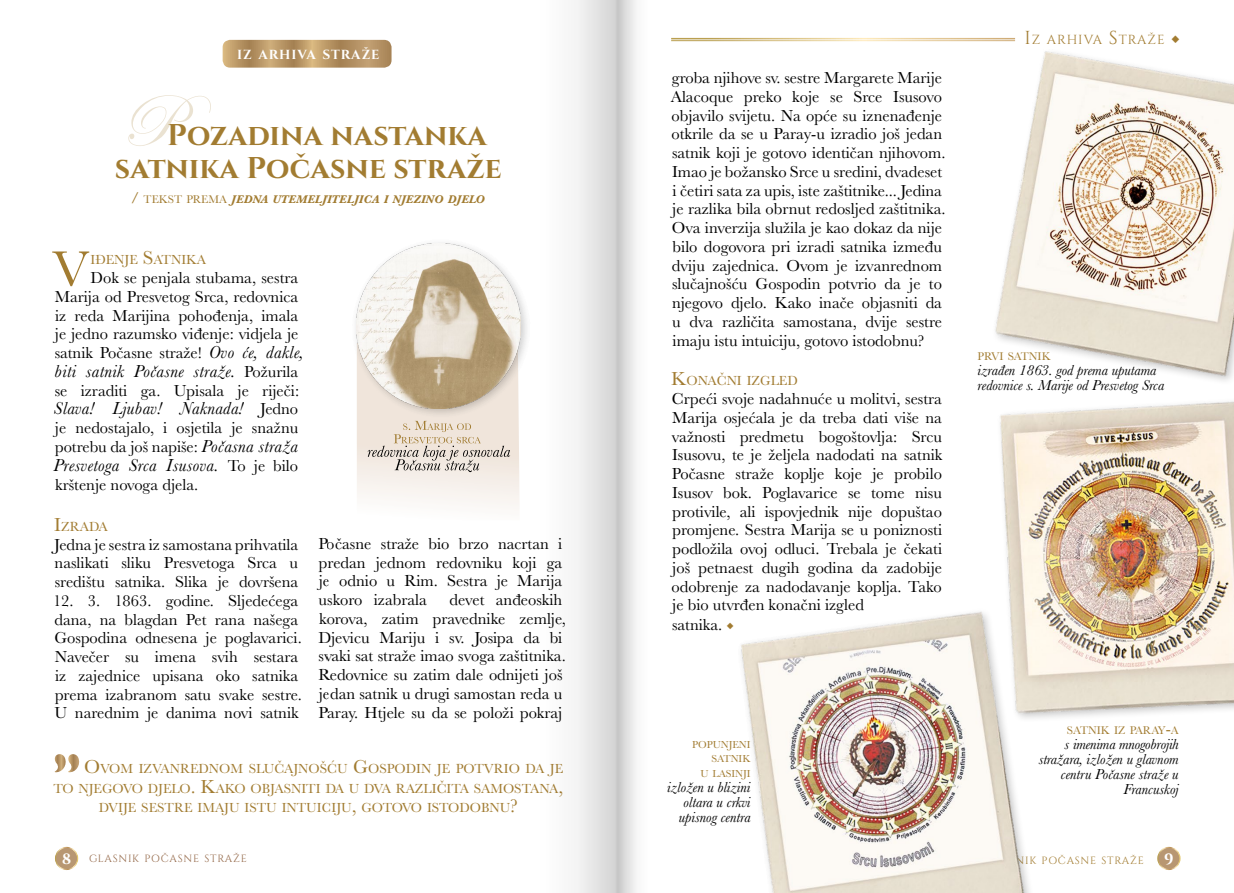
<style>
.page{position:relative;width:1234px;height:893px;background:#fff}
.page>*{position:absolute;margin:0;border:0;box-sizing:border-box;transform-origin:0 0}
.t1{font:75px "Edwardian Script ITC";color:#a27c31}
.t2{font:51.15px "Baskerville";color:#a27c31}
.t3{font:700 30px/33px "Cinzel";color:#a27c31}
.t4{font:italic 18px "Baskerville";letter-spacing:.02em;color:#000}
.t5{font:16.5px/18.8px "Baskerville";color:#000}
.t6{font:italic 15px/15px "Baskerville";color:#000;text-align:right}
.t7{font:700 15px "Cinzel";color:#fff}
.t8{font:13.65px "Baskerville";color:#a27c31}
.t9{font:13.2px "Cinzel";letter-spacing:.07em;color:#a27c31}
.t10{font:700 13.2px "Cinzel";letter-spacing:.07em;color:#fff}
.t11{font:italic 700 11.55px "Baskerville";color:#a27c31}
.t12{font:11.55px "Baskerville";color:#a27c31}
.t13{font:10.5px/13.5px "Baskerville";color:#a27c31;text-align:right}
.t14{font:10.5px "Cinzel";letter-spacing:.07em;color:#936747}
.t15{font:10.5px "Cinzel";letter-spacing:.07em;color:#a27c31}
.s1{font-weight:400;font-style:normal;font-size:16.5px}
.s2{font-weight:400;font-style:normal}
.s3{font-size:19.5px}
.s4{font-style:italic;font-size:18px}
.s5{font-style:normal;font-size:16.5px}
.s6{font-family:"Minion Pro";font-size:16.05px;color:#a27c31}
.s7{font-size:18.75px}
.s8{font-family:"Minion Pro";font-size:18.75px}
.s9{font-size:16.5px}
.s10{font-weight:700;font-size:15px;color:#fff}
</style>
<div class="page">
<img style="left:617px;top:0;width:616px;height:893px">
<div style="left:55px;top:847px;width:23px;height:22px;background:#b89772;border-radius:50%"></div>
<div style="left:55px;top:847px;width:23px;height:23px;border:1px solid #fff;border-radius:50%"></div>
<svg style="left:54px;top:754px;width:26px;height:19px"></svg>
<svg style="left:222px;top:40px;width:107px;height:28px;background:#bf9d6d"></svg>
<hr style="left:671px;top:38px;width:343px;height:1px;background:#fff">
<hr style="left:671px;top:40px;width:343px;height:1px;background:#fff">
<img style="left:329px;top:1px;width:548px;height:892px">
<p class="t10" style="left:237px;top:47px;width:144px">IZ ARHIVA STRAŽE</p>
<h1 class="t1" style="left:120px;top:81px;width:59px">P</h1>
<h3 class="t3" style="left:115px;top:120px;width:388px;text-indent:52px">Pozadina nastanka satnika Počasne straže</h3>
<p class="t11" style="left:131px;top:191px;width:355px"><span class="s1">/</span> <span class="s2">TEKST PREMA</span> JEDNA UTEMELJITELJICA I NJEZINO DJELO</p>
<h2 class="t2" style="left:52px;top:236px;width:39px">V</h2>
<p class="t8" style="left:90px;top:251px;width:117px">IĐENJE <span class="s3">S</span>ATNIKA</p>
<p class="t5" style="left:55px;top:269px;width:250px;text-indent:36px">Dok se penjala stubama, sestra Marija od Presvetog Srca, redovnica iz reda Marijina pohođenja, imala je jedno razumsko viđenje: vidjela je satnik Počasne straže! <span class="s4">Ovo će, dakle,</span></p>
<p class="t4" style="left:55px;top:359px;width:245px">biti satnik Počasne straže. <span class="s5">Požurila</span></p>
<p class="t5" style="left:55px;top:381px;width:246px">se izraditi ga. Upisala je riječi:</p>
<p class="t4" style="left:54px;top:397px;width:246px">Slava! Ljubav! Naknada! <span class="s5">Jedno</span></p>
<p class="t5" style="left:55px;top:419px;width:245px">je nedostajalo, i osjetila je snažnu potrebu da još napiše: <span class="s4">Počasna straža</span></p>
<p class="t4" style="left:53px;top:453px;width:246px">Presvetoga Srca Isusova. <span class="s5">To je bilo</span></p>
<p class="t5" style="left:55px;top:476px;width:144px">krštenje novoga djela.</p>
<p class="t8" style="left:54px;top:518px;width:55px"><span class="s3">I</span>ZRADA</p>
<p class="t5" style="left:54px;top:535px;width:245px;text-align:justify">Jedna je sestra iz samostana prihvatila naslikati sliku Presvetoga Srca u središtu satnika. Slika je dovršena</p>
<p class="t5" style="left:53px;top:591px;width:250px">12. 3. 1863. godine. Sljedećega dana, na blagdan Pet rana našega<br>Gospodina odnesena je poglavarici.<br>Navečer su imena svih sestara iz zajednice upisana oko satnika prema izabranom satu svake sestre.<br>U narednim je danima novi satnik</p>
<p class="t5" style="left:318px;top:534px;width:245px;text-align:justify">Počasne straže bio brzo nacrtan i predan jednom redovniku koji ga je odnio u Rim. Sestra je Marija uskoro izabrala</p>
<p class="t5" style="left:318px;top:591px;width:249px;text-indent:131px">devet anđeoskih korova, zatim pravednike zemlje,<br>Djevicu Mariju i sv. Josipa da bi svaki sat straže imao svoga zaštitnika.<br>Redovnice su zatim dale odnijeti još jedan satnik u drugi samostan reda u<br>Paray. Htjele su da se položi pokraj</p>
<p class="t8" style="left:84px;top:760px;width:480px"><span class="s3">O</span>VOM IZVANREDNOM SLUČAJNOŠĆU <span class="s3">G</span>OSPODIN JE POTVRIO DA JE</p>
<p class="t8" style="left:54px;top:780px;width:511px">TO NJEGOVO DJELO<span class="s3">. K</span>AKO OBJASNITI DA U DVA RAZLIČITA SAMOSTANA<span class="s3">,</span></p>
<p class="t8" style="left:99px;top:799px;width:420px">DVIJE SESTRE IMAJU ISTU INTUICIJU<span class="s3">,</span> GOTOVO ISTODOBNU<span class="s3">?</span></p>
<p class="t5" style="left:670px;top:69px;width:276px">groba njihove sv. sestre Margarete Marije Alacoque preko koje se Srce Isusovo objavilo svijetu. Na opće su iznenađenje otkrile da se u Paray-u izradio još jedan satnik koji je gotovo identičan njihovom.<br>Imao je božansko Srce u sredini, dvadeset i četiri sata za upis, iste zaštitnike... Jedina je razlika bila obrnut redosljed zaštitnika.<br>Ova inverzija služila je kao dokaz da nije bilo dogovora pri izradi satnika između dviju zajednica. Ovom je izvanrednom slučajnošću Gospodin potvrio da je to njegovo djelo. Kako inače objasniti da u dva različita samostana, dvije sestre imaju istu intuiciju, gotovo istodobnu?</p>
<p class="t8" style="left:671px;top:372px;width:128px"><span class="s3">K</span>ONAČNI IZGLED</p>
<p class="t5" style="left:671px;top:390px;width:272px">Crpeći svoje nadahnuće u molitvi, sestra Marija osjećala je da treba dati više na važnosti predmetu bogoštovlja: Srcu Isusovu, te je željela nadodati na satnik Počasne straže koplje koje je probilo Isusov bok. Poglavarice se tome nisu protivile, ali ispovjednik nije dopuštao promjene. Sestra Marija se u poniznosti podložila ovoj odluci. Trebala je čekati još petnaest dugih godina da zadobije odobrenje za nadodavanje koplja. Tako je bio utvrđen konačni izgled<br>satnika. <span class="s6">◆</span></p>
<p class="t9" style="left:1024px;top:32px;width:157px"><span class="s7">I</span> Z ARHIVA <span class="s7">S</span>TRAŽE <span class="s8">◆</span></p>
<p class="t12" style="left:977px;top:349px;width:75px">PRVI SATNIK</p>
<p class="t6" style="left:977px;top:363px;width:188px;text-align:left">izrađen 1863. god prema uputama redovnice s. Marije od Presvetog Srca</p>
<p class="t13" style="left:692px;top:738px;width:60px">POPUNJENI<br>SATNIK</p>
<p class="t13" style="left:700px;top:767px;width:51px">U LASINJI</p>
<p class="t6" style="left:667px;top:780px;width:85px">izložen u blizini oltara u crkvi upisnog centra</p>
<p class="t12" style="left:1066px;top:723px;width:113px">SATNIK IZ PARAY<span class="s9">-</span>A</p>
<p class="t6" style="left:1038px;top:736px;width:141px">s imenima mnogobrojih stražara, izložen u glavnom centru Počasne straže u<br>Francuskoj</p>
<p class="t14" style="left:62px;top:853px;width:186px"><span class="s10">8</span> GLASNIK POČASNE STRAŽE</p>
<p class="t15" style="left:985px;top:854px;width:159px">GLASNIK POČASNE STRAŽE</p>
<p class="t7" style="left:1163px;top:849px;width:11px">9</p>
</div>
